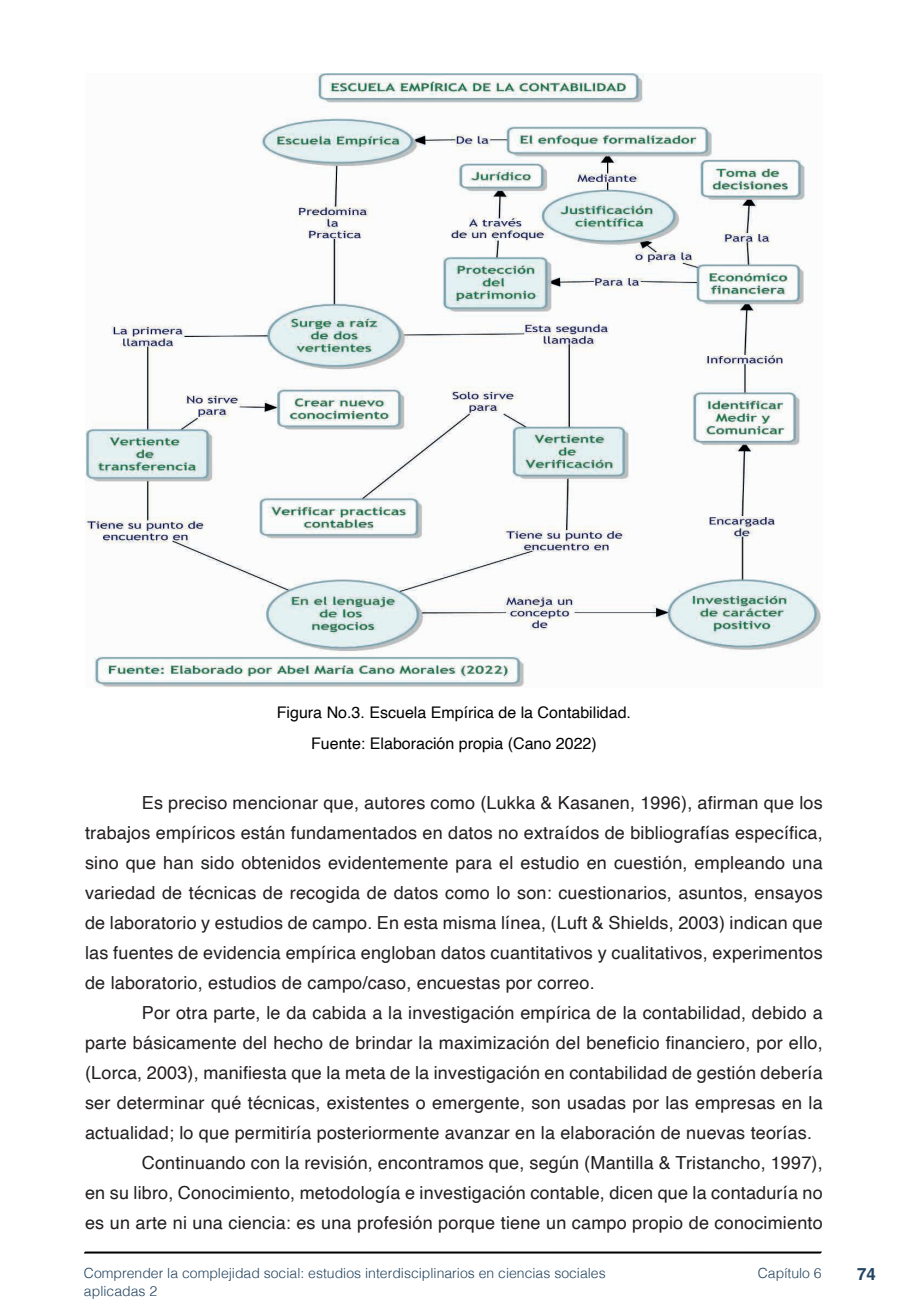
<style>
.page{position:relative;width:908px;height:1304px;background:#fff}
.page>*{position:absolute;margin:0;border:0;box-sizing:border-box;transform-origin:0 0}
.t1{font:18px/30px "Helvetica";letter-spacing:.01em;color:#231f20;text-align:justify}
.t2{font:700 16.8px "Helvetica";color:#23445f}
.t3{font:16px/30.6px "Helvetica";color:#000;text-align:center}
.t4{font:300 14px/18px "Helvetica";color:#23445f}
</style>
<div class="page">
<svg style="left:84px;top:1251px;width:737px;height:3px;background:#515151"></svg>
<img style="left:85px;top:74px;width:736px;height:613px">
<p class="t3" style="left:277px;top:698px;width:355px">Figura No.3. Escuela Empírica de la Contabilidad.<br>Fuente: Elaboración propia (Cano 2022)</p>
<p class="t1" style="left:85px;top:788px;width:738px;text-indent:57px">Es preciso mencionar que, autores como (Lukka &amp; Kasanen, 1996), afirman que los trabajos empíricos están fundamentados en datos no extraídos de bibliografías específica, sino que han sido obtenidos evidentemente para el estudio en cuestión, empleando una variedad de técnicas de recogida de datos como lo son: cuestionarios, asuntos, ensayos de laboratorio y estudios de campo. En esta misma línea, (Luft &amp; Shields, 2003) indican que las fuentes de evidencia empírica engloban datos cuantitativos y cualitativos, experimentos de laboratorio, estudios de campo/caso, encuestas por correo.</p>
<p class="t1" style="left:142px;top:998px;width:682px">Por otra parte, le da cabida a la investigación empírica de la contabilidad, debido a</p>
<p class="t1" style="left:85px;top:1028px;width:738px">parte básicamente del hecho de brindar la maximización del beneficio financiero, por ello,</p>
<p class="t1" style="left:85px;top:1058px;width:738px">(Lorca, 2003), manifiesta que la meta de la investigación en contabilidad de gestión debería</p>
<p class="t1" style="left:85px;top:1088px;width:738px">ser determinar qué técnicas, existentes o emergente, son usadas por las empresas en la</p>
<p class="t1" style="left:85px;top:1118px;width:728px">actualidad; lo que permitiría posteriormente avanzar en la elaboración de nuevas teorías.</p>
<p class="t1" style="left:142px;top:1148px;width:682px">Continuando con la revisión, encontramos que, según (Mantilla &amp; Tristancho, 1997),</p>
<p class="t1" style="left:85px;top:1178px;width:738px">en su libro, Conocimiento, metodología e investigación contable, dicen que la contaduría no</p>
<p class="t1" style="left:85px;top:1208px;width:738px">es un arte ni una ciencia: es una profesión porque tiene un campo propio de conocimiento</p>
<p class="t4" style="left:84px;top:1263px;width:523px">Comprender la complejidad social: estudios interdisciplinarios en ciencias sociales aplicadas 2</p>
<p class="t4" style="left:757px;top:1263px;width:65px">Capítulo 6</p>
<p class="t2" style="left:856px;top:1264px;width:20px">74</p>
</div>
